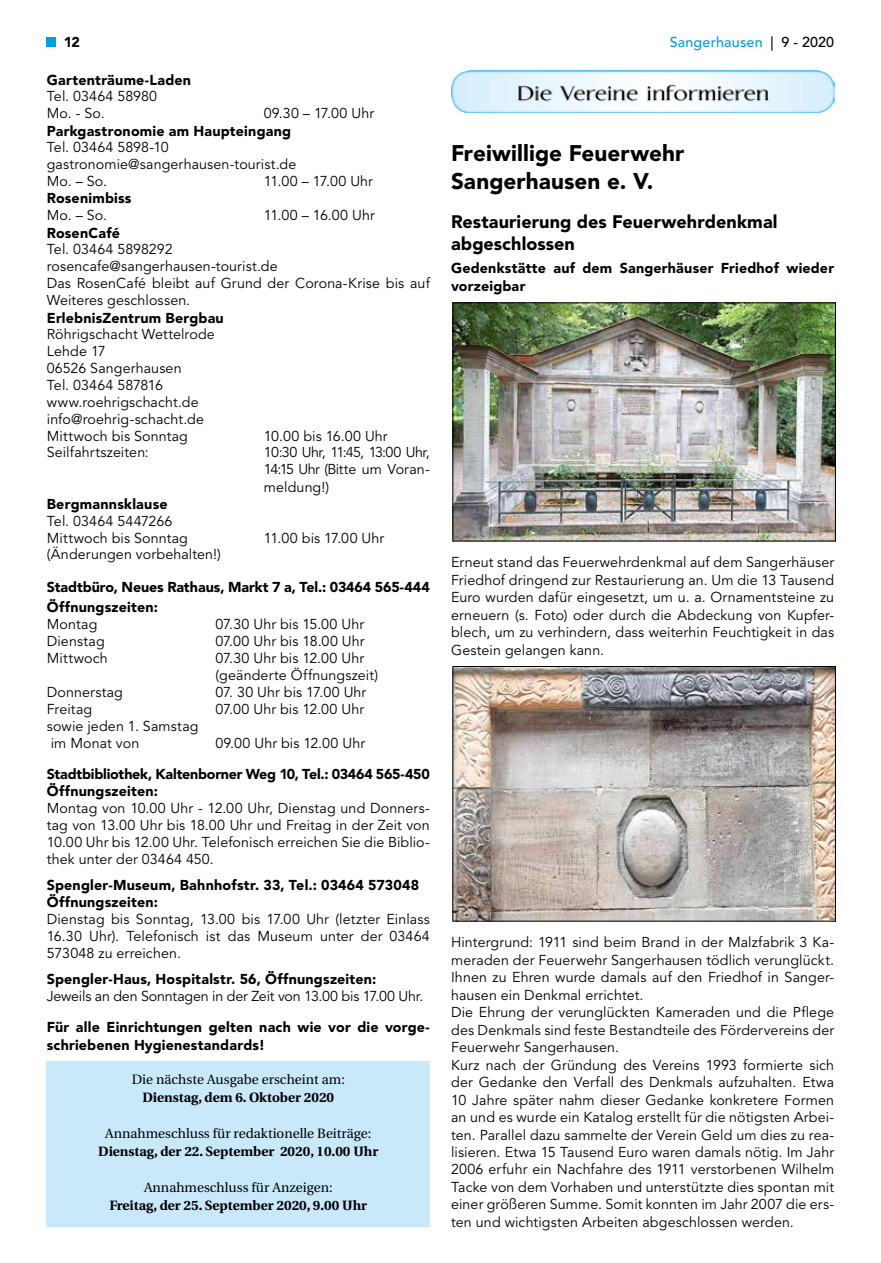
<style>
.page{position:relative;width:881px;height:1263px;background:#fff}
.page>*{position:absolute;margin:0;border:0;box-sizing:border-box;transform-origin:0 0}
.t1{font:900 22.5px/27.3px "Avenir LT";letter-spacing:.005em;color:#000}
.t2{font:900 18px/21.9px "Avenir LT";letter-spacing:.005em;color:#000}
.t3{font:14.25px/17.4px "Avenir LT";letter-spacing:.01em;color:#000}
.t4{font:900 14.25px/17.1px "Avenir LT";letter-spacing:.015em;color:#000}
.t5{font:900 14.25px/17.1px "Avenir LT";letter-spacing:-.015em;color:#000}
.t6{font:14.25px "Avenir LT";letter-spacing:-.01em;color:#000}
.t7{font:500 14.25px "Avenir LT";letter-spacing:.01em;color:#009fe3}
.t8{font:700 13.5px "Utopia";color:#000}
.t9{font:13.5px "Utopia";color:#000}
.s1{color:#000}
</style>
<div class="page">
<div style="left:47px;top:37px;width:9px;height:9px;background:#009fe3"></div>
<img style="left:451px;top:70px;width:382px;height:43px">
<img style="left:454px;top:305px;width:379px;height:234px">
<div style="left:452px;top:303px;width:383px;height:238px;border:1px solid #000"></div>
<img style="left:454px;top:668px;width:379px;height:251px">
<div style="left:452px;top:666px;width:383px;height:255px;border:1px solid #000"></div>
<div style="left:47px;top:1062px;width:382px;height:165px;background:#c9e9fb"></div>
<p class="t4" style="left:64px;top:34px;width:18px">12</p>
<p class="t7" style="left:669px;top:34px;width:166px">Sangerhausen <span class="s1">| 9 - 2020</span></p>
<p class="t4" style="left:47px;top:71px;width:146px">Gartenträume-Laden</p>
<p class="t3" style="left:47px;top:88px;width:112px;line-height:16.8px">Tel. 03464 58980<br>Mo. - So.</p>
<p class="t3" style="left:264px;top:105px;width:112px">09.30 – 17.00 Uhr</p>
<p class="t4" style="left:47px;top:122px;width:246px">Parkgastronomie am Haupteingang</p>
<p class="t3" style="left:47px;top:139px;width:251px;line-height:16.8px">Tel. 03464 5898-10 gastronomie@sangerhausen-tourist.de<br>Mo. – So.</p>
<p class="t3" style="left:264px;top:173px;width:111px">11.00 – 17.00 Uhr</p>
<p class="t4" style="left:47px;top:190px;width:86px">Rosenimbiss</p>
<p class="t3" style="left:47px;top:207px;width:62px">Mo. – So.</p>
<p class="t3" style="left:264px;top:207px;width:112px">11.00 – 16.00 Uhr</p>
<p class="t4" style="left:47px;top:224px;width:75px">RosenCafé</p>
<p class="t3" style="left:47px;top:241px;width:384px;line-height:17px">Tel. 03464 5898292<br>rosencafe@sangerhausen-tourist.de<br>Das RosenCafé bleibt auf Grund der Corona-Krise bis auf Weiteres geschlossen.</p>
<p class="t4" style="left:47px;top:309px;width:178px">ErlebnisZentrum Bergbau</p>
<p class="t3" style="left:47px;top:326px;width:169px;line-height:16.8px">Röhrigschacht Wettelrode<br>Lehde 17<br>06526 Sangerhausen<br>Tel. 03464 587816 www.roehrigschacht.de info@roehrig-schacht.de<br>Mittwoch bis Sonntag</p>
<p class="t3" style="left:264px;top:427px;width:125px">10.00 bis 16.00 Uhr</p>
<p class="t3" style="left:47px;top:444px;width:104px">Seilfahrtszeiten:</p>
<p class="t3" style="left:264px;top:444px;width:167px;text-align:justify">10:30 Uhr, 11:45, 13:00 Uhr, 14:15 Uhr (Bitte um Voran&shy;meldung!)</p>
<p class="t4" style="left:47px;top:495px;width:122px">Bergmannsklause</p>
<p class="t3" style="left:47px;top:513px;width:142px;line-height:16.8px">Tel. 03464 5447266<br>Mittwoch bis Sonntag</p>
<p class="t3" style="left:264px;top:529px;width:122px">11.00 bis 17.00 Uhr</p>
<p class="t3" style="left:47px;top:546px;width:175px">(Änderungen vorbehalten!)</p>
<p class="t4" style="left:47px;top:577px;width:384px;line-height:20.2px">Stadtbüro, Neues Rathaus, Markt 7 a, Tel.: 03464 565-444<br>Öffnungszeiten:</p>
<p class="t3" style="left:47px;top:616px;width:52px">Montag</p>
<p class="t3" style="left:215px;top:616px;width:150px">07.30 Uhr bis 15.00 Uhr</p>
<p class="t3" style="left:47px;top:633px;width:59px">Dienstag</p>
<p class="t3" style="left:215px;top:633px;width:151px">07.00 Uhr bis 18.00 Uhr</p>
<p class="t3" style="left:47px;top:650px;width:62px">Mittwoch</p>
<p class="t3" style="left:215px;top:650px;width:164px">07.30 Uhr bis 12.00 Uhr (geänderte Öffnungszeit)</p>
<p class="t3" style="left:47px;top:684px;width:78px">Donnerstag</p>
<p class="t3" style="left:215px;top:684px;width:152px">07. 30 Uhr bis 17.00 Uhr</p>
<p class="t3" style="left:47px;top:700px;width:47px">Freitag</p>
<p class="t3" style="left:215px;top:700px;width:150px">07.00 Uhr bis 12.00 Uhr</p>
<p class="t3" style="left:47px;top:717px;width:153px">sowie jeden 1. Samstag im Monat von</p>
<p class="t3" style="left:215px;top:734px;width:151px">09.00 Uhr bis 12.00 Uhr</p>
<p class="t5" style="left:47px;top:765px;width:384px">Stadtbibliothek, Kaltenborner Weg 10, Tel.: 03464 565-450<br>Öffnungszeiten:</p>
<p class="t3" style="left:47px;top:800px;width:384px;text-align:justify">Montag von 10.00 Uhr - 12.00 Uhr, Dienstag und Donners&shy;tag von 13.00 Uhr bis 18.00 Uhr und Freitag in der Zeit von 10.00 Uhr bis 12.00 Uhr. Telefonisch erreichen Sie die Biblio&shy;thek unter der 03464 450.</p>
<p class="t4" style="left:47px;top:876px;width:374px">Spengler-Museum, Bahnhofstr. 33, Tel.: 03464 573048<br>Öffnungszeiten:</p>
<p class="t3" style="left:47px;top:911px;width:384px;text-align:justify">Dienstag bis Sonntag, 13.00 bis 17.00 Uhr (letzter Einlass 16.30 Uhr). Telefonisch ist das Museum unter der 03464<br>573048 zu erreichen.</p>
<p class="t4" style="left:47px;top:970px;width:331px">Spengler-Haus, Hospitalstr. 56, Öffnungszeiten:</p>
<p class="t6" style="left:47px;top:988px;width:378px">Jeweils an den Sonntagen in der Zeit von 13.00 bis 17.00 Uhr.</p>
<p class="t4" style="left:47px;top:1019px;width:384px">Für alle Einrichtungen gelten nach wie vor die vorge&shy;schriebenen Hygienestandards!</p>
<p class="t9" style="left:132px;top:1072px;width:214px">Die nächste Ausgabe erscheint am:</p>
<p class="t8" style="left:142px;top:1090px;width:193px">Dienstag, dem 6. Oktober 2020</p>
<p class="t9" style="left:105px;top:1126px;width:267px">Annahmeschluss für redaktionelle Beiträge:</p>
<p class="t8" style="left:98px;top:1144px;width:281px">Dienstag, der 22. September 2020, 10.00 Uhr</p>
<p class="t9" style="left:144px;top:1180px;width:190px">Annahmeschluss für Anzeigen:</p>
<p class="t8" style="left:109px;top:1198px;width:259px">Freitag, der 25. September 2020, 9.00 Uhr</p>
<h1 class="t1" style="left:451px;top:140px;width:234px">Freiwillige Feuerwehr<br>Sangerhausen e. V.</h1>
<p class="t2" style="left:451px;top:210px;width:328px">Restaurierung des Feuerwehrdenkmal abgeschlossen</p>
<p class="t4" style="left:451px;top:260px;width:384px">Gedenkstätte auf dem Sangerhäuser Friedhof wieder vorzeigbar</p>
<p class="t3" style="left:451px;top:554px;width:384px;text-align:justify">Erneut stand das Feuerwehrdenkmal auf dem Sangerhäuser Friedhof dringend zur Restaurierung an. Um die 13 Tausend Euro wurden dafür eingesetzt, um u. a. Ornamentsteine zu erneuern (s. Foto) oder durch die Abdeckung von Kupfer&shy;blech, um zu verhindern, dass weiterhin Feuchtigkeit in das Gestein gelangen kann.</p>
<p class="t3" style="left:451px;top:934px;width:384px">Hintergrund: 1911 sind beim Brand in der Malzfabrik 3 Ka&shy;meraden der Feuerwehr Sangerhausen tödlich verunglückt.<br>Ihnen zu Ehren wurde damals auf den Friedhof in Sanger&shy;hausen ein Denkmal errichtet.<br>Die Ehrung der verunglückten Kameraden und die Pflege des Denkmals sind feste Bestandteile des Fördervereins der Feuerwehr Sangerhausen.<br>Kurz nach der Gründung des Vereins 1993 formierte sich der Gedanke den Verfall des Denkmals aufzuhalten. Etwa 10 Jahre später nahm dieser Gedanke konkretere Formen an und es wurde ein Katalog erstellt für die nötigsten Arbei&shy;ten. Parallel dazu sammelte der Verein Geld um dies zu rea&shy;lisieren. Etwa 15 Tausend Euro waren damals nötig. Im Jahr 2006 erfuhr ein Nachfahre des 1911 verstorbenen Wilhelm Tacke von dem Vorhaben und unterstützte dies spontan mit einer größeren Summe. Somit konnten im Jahr 2007 die ers&shy;ten und wichtigsten Arbeiten abgeschlossen werden.</p>
</div>
